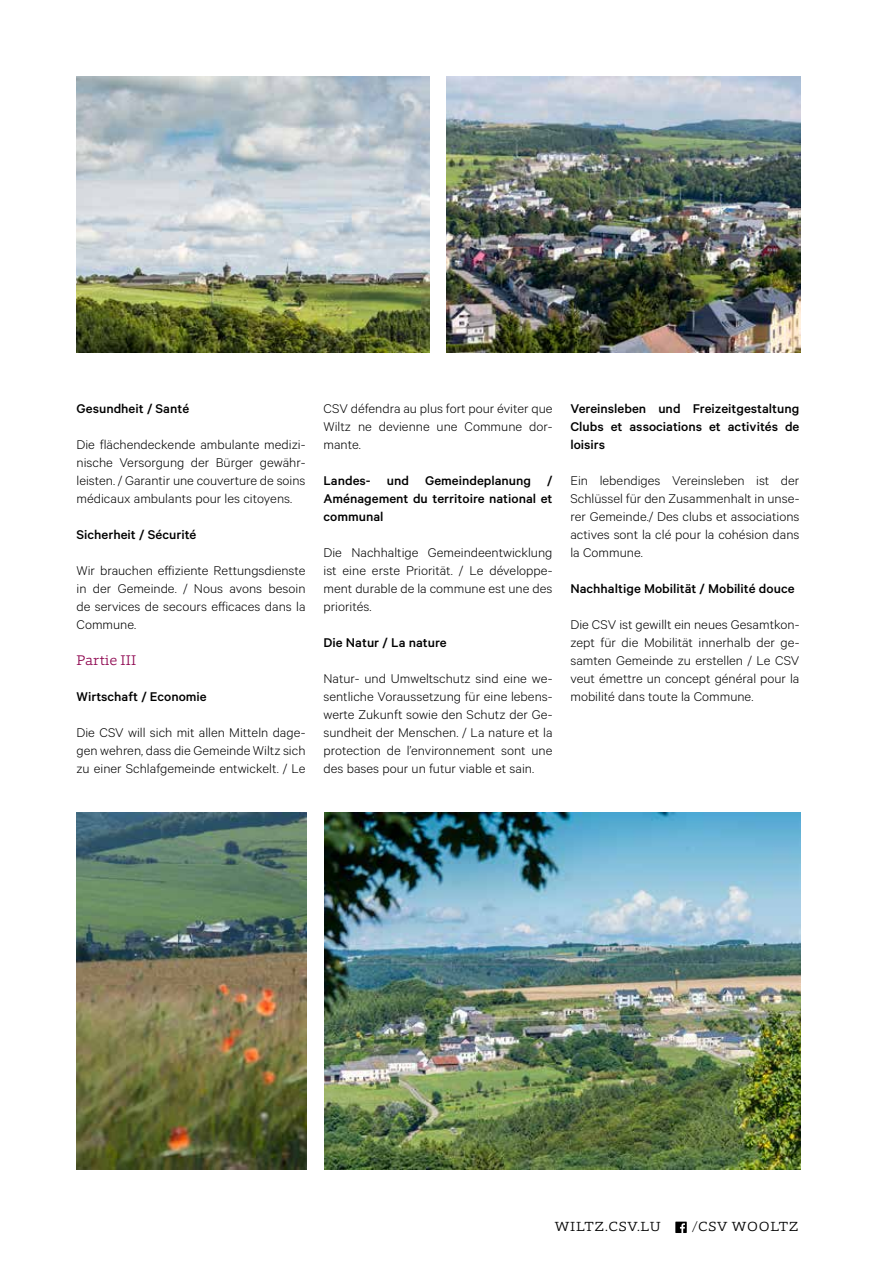
<style>
.page{position:relative;width:893px;height:1263px;background:#fff}
.page>*{position:absolute;margin:0;border:0;box-sizing:border-box;transform-origin:0 0}
.t1{font:300 14.25px/18px "Calibre";color:#000;text-align:justify;scale:1.04 1}
.t2{font:500 14.25px/18px "Calibre";color:#000;text-align:justify;scale:1.04 1}
.t3{font:300 14.25px "Foro Rounded";color:#8d034e;scale:1.04 1}
.t4{font:300 13.5px "Foro Rounded";letter-spacing:.045em;color:#000;scale:1.1 1}
</style>
<div class="page">
<div style="left:675px;top:1221px;width:12px;height:12px;background:#000"></div>
<svg style="left:680px;top:1223px;width:5px;height:10px"></svg>
<img style="left:324px;top:812px;width:476px;height:357px">
<img style="left:446px;top:77px;width:354px;height:276px">
<img style="left:77px;top:77px;width:352px;height:276px">
<img style="left:77px;top:812px;width:229px;height:357px">
<p class="t2" style="left:77px;top:399px;width:110px">Gesundheit / Santé</p>
<p class="t1" style="left:77px;top:435px;width:222px">Die flächendeckende ambulante medizi&shy;nische Versorgung der Bürger gewähr&shy;leisten. / Garantir une couverture de soins médicaux ambulants pour les citoyens.</p>
<p class="t2" style="left:77px;top:525px;width:117px">Sicherheit / Sécurité</p>
<p class="t1" style="left:77px;top:561px;width:222px">Wir brauchen effiziente Rettungsdienste in der Gemeinde. / Nous avons besoin de services de secours efficaces dans la Commune.</p>
<p class="t3" style="left:77px;top:651px;width:59px">Partie III</p>
<p class="t2" style="left:77px;top:687px;width:127px">Wirtschaft / Economie</p>
<p class="t1" style="left:77px;top:723px;width:222px">Die CSV will sich mit allen Mitteln dage&shy;gen wehren, dass die Gemeinde Wiltz sich zu einer Schlafgemeinde entwickelt. / Le</p>
<p class="t1" style="left:323px;top:399px;width:222px">CSV défendra au plus fort pour éviter que Wiltz ne devienne une Commune dor&shy;mante.</p>
<p class="t2" style="left:323px;top:471px;width:222px">Landes- und Gemeindeplanung / Aménagement du territoire national et communal</p>
<p class="t1" style="left:323px;top:543px;width:222px">Die Nachhaltige Gemeindeentwicklung ist eine erste Priorität. / Le développe&shy;ment durable de la commune est une des priorités.</p>
<p class="t2" style="left:323px;top:633px;width:120px">Die Natur / La nature</p>
<p class="t1" style="left:323px;top:669px;width:222px">Natur- und Umweltschutz sind eine we&shy;sentliche Voraussetzung für eine lebens&shy;werte Zukunft sowie den Schutz der Ge&shy;sundheit der Menschen. / La nature et la protection de l’environnement sont une des bases pour un futur viable et sain.</p>
<p class="t2" style="left:570px;top:399px;width:222px">Vereinsleben und Freizeitgestaltung Clubs et associations et activités de loisirs</p>
<p class="t1" style="left:570px;top:471px;width:222px">Ein lebendiges Vereinsleben ist der Schlüssel für den Zusammenhalt in unse&shy;rer Gemeinde./ Des clubs et associations actives sont la clé pour la cohésion dans la Commune.</p>
<p class="t2" style="left:570px;top:579px;width:217px">Nachhaltige Mobilität / Mobilité douce</p>
<p class="t1" style="left:570px;top:615px;width:222px">Die CSV ist gewillt ein neues Gesamtkon&shy;zept für die Mobilität innerhalb der ge&shy;samten Gemeinde zu erstellen / Le CSV veut émettre un concept général pour la mobilité dans toute la Commune.</p>
<p class="t4" style="left:555px;top:1218px;width:98px">WILTZ.CSV.LU</p>
<p class="t4" style="left:692px;top:1218px;width:98px">/CSV WOOLTZ</p>
</div>
